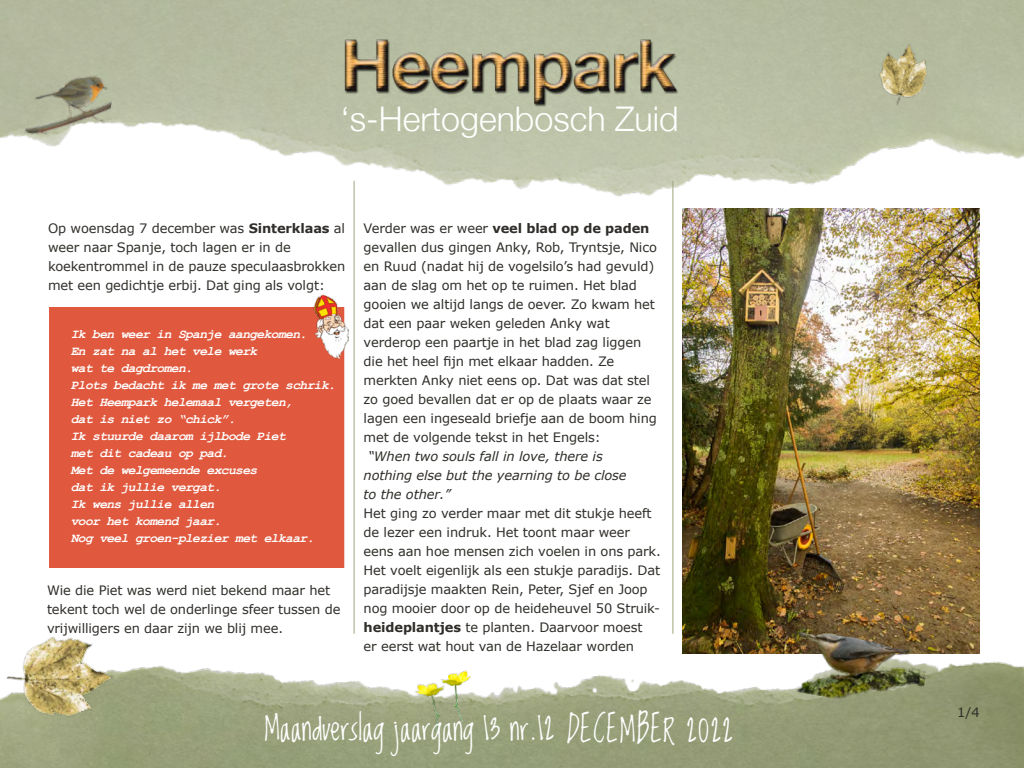
<style>
.page{position:relative;width:1024px;height:768px;background:#fff}
.page>*{position:absolute;margin:0;border:0;box-sizing:border-box;transform-origin:0 0}
.t1{font:300 34px "Helvetica Neue";color:#fffffe}
.t2{font:30px "Lovedbythe King";letter-spacing:.05em;color:#fff}
.t3{font:29.6px "Lovedbythe King";color:#fff}
.t4{font:13px/19px "Verdana";letter-spacing:-.01em;color:#302e2a}
.t5{font:italic 700 13px "Courier New";letter-spacing:-.05em;color:#fff}
.t6{font:italic 13px "Verdana";letter-spacing:-.01em;color:#302e2a}
.s1{font-weight:700}
</style>
<div class="page">
<img style="left:161px;top:555px;width:863px;height:213px">
<img style="left:0;top:0;width:1024px;height:386px">
<img style="left:782px;top:653px;width:150px;height:60px">
<img style="left:0;top:636px;width:161px;height:132px">
<img style="left:855px;top:14px;width:110px;height:111px">
<hr style="left:354px;top:181px;width:1px;height:453px;background:#9fa47e">
<hr style="left:673px;top:181px;width:1px;height:453px;background:#9fa47e">
<img style="left:23px;top:50px;width:95px;height:103px">
<img style="left:322px;top:0;width:367px;height:116px">
<img style="left:433px;top:663px;width:38px;height:74px">
<img style="left:410px;top:668px;width:58px;height:81px">
<div style="left:48px;top:306px;width:297px;height:263px;background:#e0583d;border:1px solid #fff"></div>
<img style="left:682px;top:208px;width:298px;height:445px">
<img style="left:782px;top:620px;width:144px;height:91px">
<img style="left:313px;top:293px;width:36px;height:65px">
<h1 class="t1" style="left:340px;top:91px;width:340px">‘s-Hertogenbosch Zuid</h1>
<p class="t4" style="left:48px;top:219px;width:299px">Op woensdag 7 december was <span class="s1">Sinterklaas</span> al weer naar Spanje, toch lagen er in de</p>
<p class="t4" style="left:48px;top:257px;width:299px">koekentrommel in de pauze speculaasbrokken met een gedichtje erbij. Dat ging als volgt:</p>
<p class="t5" style="left:71px;top:325px;width:238px">Ik ben weer in Spanje aangekomen.</p>
<p class="t5" style="left:71px;top:342px;width:188px">En zat na al het vele werk</p>
<p class="t5" style="left:71px;top:359px;width:124px">wat te dagdromen.</p>
<p class="t5" style="left:71px;top:376px;width:267px">Plots bedacht ik me met grote schrik.</p>
<p class="t5" style="left:71px;top:393px;width:224px">Het Heempark helemaal vergeten,</p>
<p class="t5" style="left:71px;top:410px;width:167px">dat is niet zo “chick”.</p>
<p class="t5" style="left:71px;top:427px;width:217px">Ik stuurde daarom ijlbode Piet</p>
<p class="t5" style="left:71px;top:444px;width:159px">met dit cadeau op pad.</p>
<p class="t5" style="left:71px;top:461px;width:188px">Met de welgemeende excuses</p>
<p class="t5" style="left:71px;top:478px;width:152px">dat ik jullie vergat.</p>
<p class="t5" style="left:71px;top:495px;width:145px">Ik wens jullie allen</p>
<p class="t5" style="left:71px;top:512px;width:152px">voor het komend jaar.</p>
<p class="t5" style="left:71px;top:529px;width:245px">Nog veel groen-plezier met elkaar.</p>
<p class="t4" style="left:47px;top:581px;width:295px">Wie die Piet was werd niet bekend maar het tekent toch wel de onderlinge sfeer tussen de vrijwilligers en daar zijn we blij mee.</p>
<p class="t4" style="left:364px;top:219px;width:295px">Verder was er weer <span class="s1">veel blad op de paden </span>gevallen dus gingen Anky, Rob, Tryntsje, Nico en Ruud (nadat hij de vogelsilo’s had gevuld) aan de slag om het op te ruimen. Het blad gooien we altijd langs de oever. Zo kwam het dat een paar weken geleden Anky wat</p>
<p class="t4" style="left:364px;top:333px;width:279px">verderop een paartje in het blad zag liggen die het heel fijn met elkaar hadden. Ze</p>
<p class="t4" style="left:364px;top:371px;width:295px">merkten Anky niet eens op. Dat was dat stel zo goed bevallen dat er op de plaats waar ze lagen een ingeseald briefje aan de boom hing met de volgende tekst in het Engels:</p>
<p class="t6" style="left:368px;top:447px;width:236px">“When two souls fall in love, there is</p>
<p class="t6" style="left:364px;top:466px;width:265px">nothing else but the yearning to be close</p>
<p class="t6" style="left:364px;top:485px;width:88px">to the other.”</p>
<p class="t4" style="left:364px;top:504px;width:299px">Het ging zo verder maar met dit stukje heeft de lezer een indruk. Het toont maar weer eens aan hoe mensen zich voelen in ons park.<br>Het voelt eigenlijk als een stukje paradijs. Dat paradijsje maakten Rein, Peter, Sjef en Joop nog mooier door op de heideheuvel 50 Struik&shy;<span class="s1">heideplantjes</span> te planten. Daarvoor moest<br>er eerst wat hout van de Hazelaar worden</p>
<p class="t3" style="left:264px;top:713px;width:292px">Maandverslag jaargang 13 nr.12</p>
<p class="t2" style="left:567px;top:714px;width:168px">DECEMBER 2022</p>
<p class="t4" style="left:957px;top:703px;width:24px">1/4</p>
</div>
